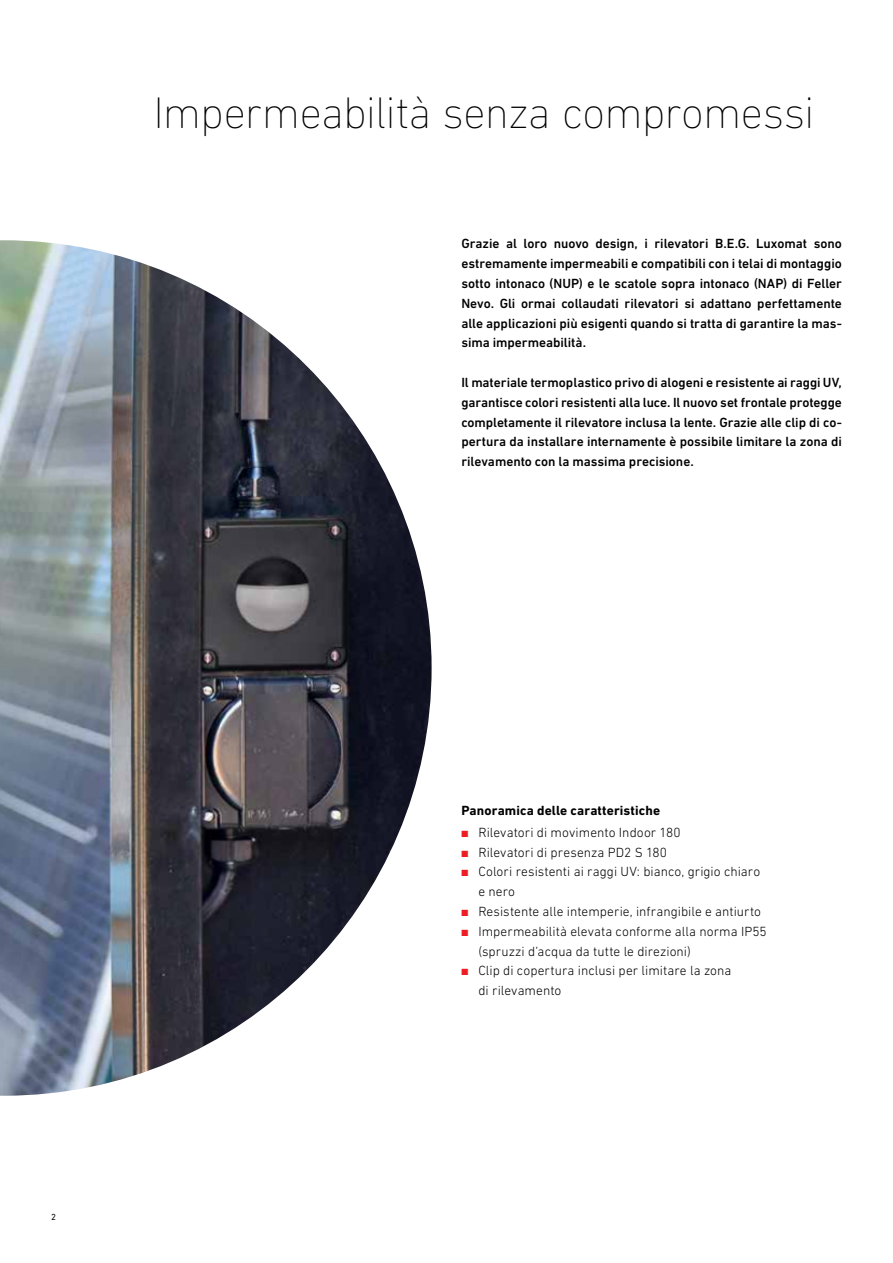
<style>
.page{position:relative;width:893px;height:1263px;background:#fff}
.page>*{position:absolute;margin:0;border:0;box-sizing:border-box;transform-origin:0 0}
.t1{font:200 45px "DIN Next LT Pro";letter-spacing:-.015em;color:#000}
.t2{font:500 13.5px/19.8px "DIN Next LT Pro";letter-spacing:-.005em;color:#000;text-align:justify}
.t3{font:300 13.5px/19.8px "DIN Next LT Pro";letter-spacing:.005em;color:#000}
.t4{font:700 13.5px "DIN Next LT Pro";letter-spacing:.01em;color:#000}
.t5{font:9px "DIN Next LT Pro";color:#000}
.s1{color:#ed1d24}
</style>
<div class="page">
<img style="left:0;top:240px;width:432px;height:856px">
<h1 class="t1" style="left:154px;top:87px;width:662px">Impermeabilità senza compromessi</h1>
<p class="t2" style="left:461px;top:234px;width:382px">Grazie al loro nuovo design, i rilevatori B.E.G. Luxomat sono estremamente impermeabili e compatibili con i telai di montaggio sotto intonaco (NUP) e le scatole sopra intonaco (NAP) di Feller Nevo. Gli ormai collaudati rilevatori si adattano perfettamente alle applicazioni più esigenti quando si tratta di garantire la mas&shy;sima impermeabilità.</p>
<p class="t2" style="left:461px;top:372px;width:382px">Il materiale termoplastico privo di alogeni e resistente ai raggi UV, garantisce colori resistenti alla luce. Il nuovo set frontale protegge completamente il rilevatore inclusa la lente. Grazie alle clip di co&shy;pertura da installare internamente è possibile limitare la zona di rilevamento con la massima precisione.</p>
<p class="t5" style="left:51px;top:1212px;width:6px">2</p>
<p class="t4" style="left:461px;top:802px;width:200px">Panoramica delle caratteristiche</p>
<p class="t3" style="left:461px;top:822px;width:221px"><span class="s1">■</span> Rilevatori di movimento Indoor 180</p>
<p class="t3" style="left:461px;top:842px;width:207px"><span class="s1">■</span> Rilevatori di presenza PD2 S 180</p>
<p class="t3" style="left:478px;top:862px;width:283px;text-indent:-17px"><span class="s1">■</span> Colori resistenti ai raggi UV: bianco, grigio chiaro e nero</p>
<p class="t3" style="left:461px;top:901px;width:301px"><span class="s1">■</span> Resistente alle intemperie, infrangibile e antiurto</p>
<p class="t3" style="left:478px;top:921px;width:290px;text-indent:-17px"><span class="s1">■</span> Impermeabilità elevata conforme alla norma IP55 (spruzzi d’acqua da tutte le direzioni)</p>
<p class="t3" style="left:478px;top:961px;width:255px;text-indent:-17px"><span class="s1">■</span> Clip di copertura inclusi per limitare la zona di rilevamento</p>
</div>
